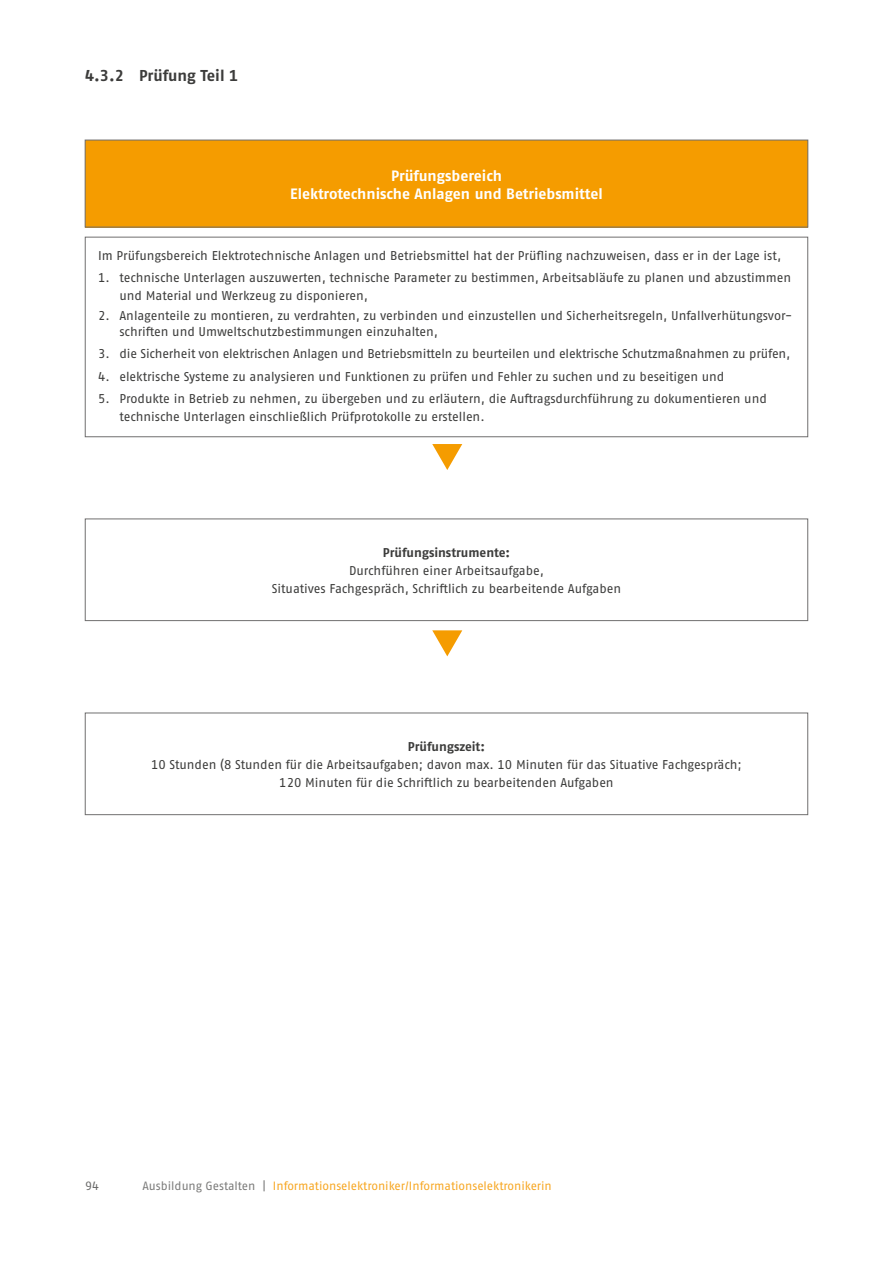
<style>
.page{position:relative;width:893px;height:1263px;background:#fff}
.page>*{position:absolute;margin:0;border:0;box-sizing:border-box;transform-origin:0 0}
.t1{font:700 15.75px "Fago Pro";letter-spacing:-.005em;color:#3c3c3b}
.id571{font:700 15px "Fago Pro";letter-spacing:-.005em;color:#fff}
.id568{font:12.75px/18px "Fago Pro";letter-spacing:-.005em;color:#3c3c3b}
.id568-2{font:700 12.75px "Fago Pro";letter-spacing:-.005em;color:#3c3c3b}
.t2{font:12px "Fago Pro";letter-spacing:-.005em;color:#f7a723}
.t3{font:12px "Fago Pro";color:#6b6b6a}
.s1{color:#7c7c7b}
</style>
<div class="page">
<div style="left:85px;top:140px;width:723px;height:87px;background:#f59c00"></div>
<svg style="left:85px;top:237px;width:723px;height:200px"></svg>
<svg style="left:85px;top:518px;width:723px;height:103px"></svg>
<svg style="left:85px;top:713px;width:723px;height:102px"></svg>
<svg style="left:432px;top:444px;width:30px;height:26px"></svg>
<svg style="left:432px;top:630px;width:30px;height:26px"></svg>
<h3 class="t1" style="left:85px;top:66px;width:155px">4.3.2 Prüfung Teil 1</h3>
<p class="id571" style="left:391px;top:166px;width:112px">Prüfungsbereich</p>
<p class="id571" style="left:290px;top:184px;width:314px">Elektrotechnische Anlagen und Betriebsmittel</p>
<p class="id568" style="left:98px;top:247px;width:685px">Im Prüfungsbereich Elektrotechnische Anlagen und Betriebsmittel hat der Prüfling nachzuweisen, dass er in der Lage ist,</p>
<p class="id568" style="left:119px;top:269px;width:673px;text-indent:-21px">1. technische Unterlagen auszuwerten, technische Parameter zu bestimmen, Arbeitsabläufe zu planen und abzustimmen und Material und Werkzeug zu disponieren,</p>
<p class="id568" style="left:119px;top:308px;width:674px;line-height:15.8px;text-indent:-21px">2. Anlagenteile zu montieren, zu verdrahten, zu verbinden und einzustellen und Sicherheitsregeln, Unfallverhütungsvor&shy;schriften und Umweltschutzbestimmungen einzuhalten,</p>
<p class="id568" style="left:98px;top:345px;width:694px">3. die Sicherheit von elektrischen Anlagen und Betriebsmitteln zu beurteilen und elektrische Schutzmaßnahmen zu prüfen,</p>
<p class="id568" style="left:98px;top:367px;width:628px">4. elektrische Systeme zu analysieren und Funktionen zu prüfen und Fehler zu suchen und zu beseitigen und</p>
<p class="id568" style="left:119px;top:389px;width:649px;text-indent:-21px">5. Produkte in Betrieb zu nehmen, zu übergeben und zu erläutern, die Auftragsdurchführung zu dokumentieren und technische Unterlagen einschließlich Prüfprotokolle zu erstellen.</p>
<p class="id568-2" style="left:383px;top:545px;width:129px">Prüfungsinstrumente:</p>
<p class="id568" style="left:349px;top:561px;width:196px">Durchführen einer Arbeitsaufgabe,</p>
<p class="id568" style="left:272px;top:579px;width:351px">Situatives Fachgespräch, Schriftlich zu bearbeitende Aufgaben</p>
<p class="id568-2" style="left:408px;top:739px;width:79px">Prüfungszeit:</p>
<p class="id568" style="left:151px;top:755px;width:592px">10 Stunden (8 Stunden für die Arbeitsaufgaben; davon max. 10 Minuten für das Situative Fachgespräch;</p>
<p class="id568" style="left:279px;top:773px;width:336px">120 Minuten für die Schriftlich zu bearbeitenden Aufgaben</p>
<p class="t3" style="left:85px;top:1178px;width:15px">94</p>
<p class="t2" style="left:142px;top:1178px;width:411px"><span class="s1">Ausbildung Gestalten |</span> Informationselektroniker/Informationselektronikerin</p>
</div>
